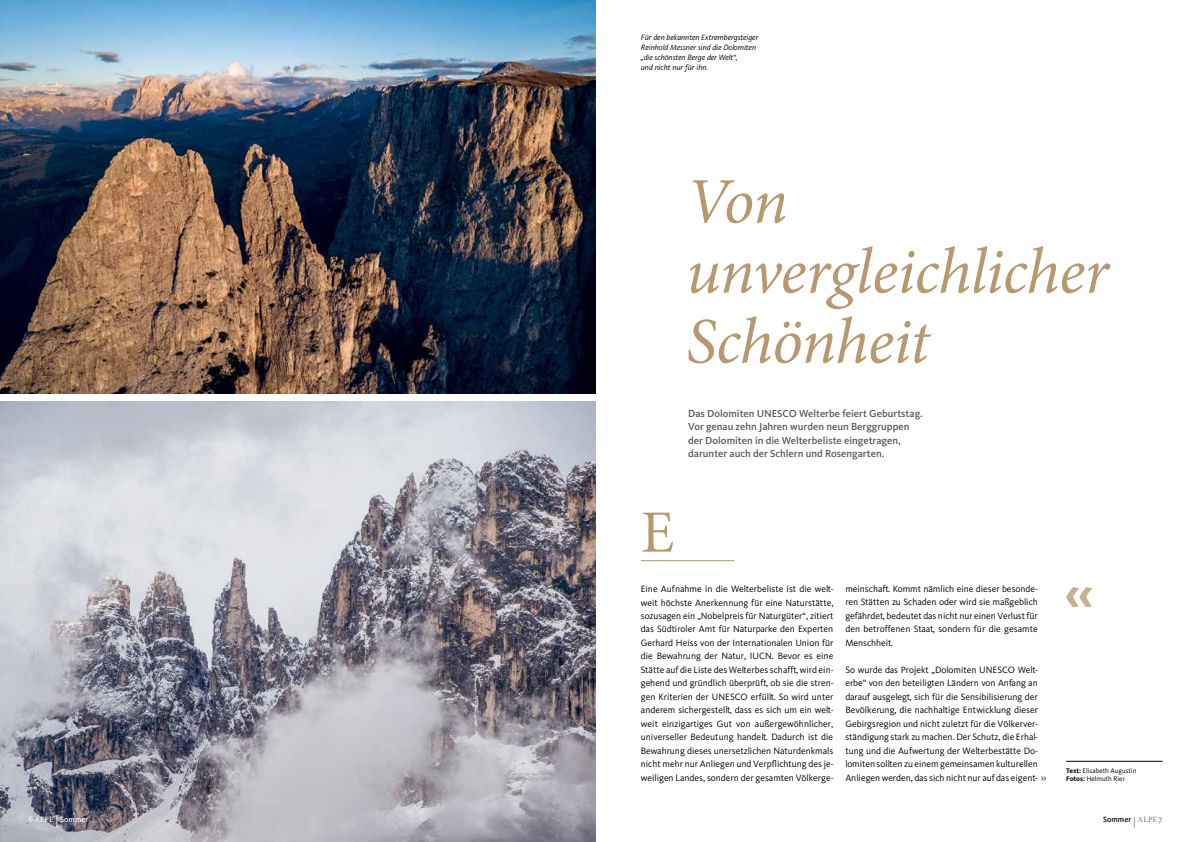
<style>
.page{position:relative;width:1191px;height:842px;background:#fff}
.page>*{position:absolute;margin:0;border:0;box-sizing:border-box;transform-origin:0 0}
.t1{font:italic 65px/70px "Minion Pro";letter-spacing:-.015em;color:#b8986f}
.t2{font:60px "Minion";color:#b8986f}
.t3{font:500 10.5px/13.5px "Kievit";color:#555b5e}
.t4{font:9.5px/13.5px "Kievit";color:#000;text-align:justify}
.t5{font:italic 8px/10px "Kievit";color:#000}
.t6{font:500 7.9px "Kievit";letter-spacing:.01em;color:#fff}
.t7{font:500 7.9px "Kievit";letter-spacing:.01em;color:#000}
.t8{font:7px/8px "Kievit";color:#000}
.s1{font-weight:400;font-size:9px}
.s2{font-family:"Minion";font-weight:400;font-size:8px}
.s3{font-family:"Minion";font-weight:400;font-size:11px}
.s4{font-family:"Suedtirol";color:#6d6e71}
.s5{font-weight:700}
.s6{font-family:"Minion";font-weight:400;font-size:11px;color:#6d6e71}
.s7{font-family:"Minion";font-weight:400;font-size:8px;color:#6d6e71}
.s8{font-weight:400;font-size:9px;color:#6d6e71}
</style>
<div class="page">
<img style="left:0;top:401px;width:595px;height:441px">
<img style="left:0;top:0;width:595px;height:394px">
<svg style="left:1066px;top:587px;width:26px;height:20px"></svg>
<hr style="left:641px;top:560px;width:93px;height:1px;background:#b8986f">
<hr style="left:1066px;top:761px;width:96px;height:1px;background:#000">
<p class="t6" style="left:28px;top:814px;width:62px"><span class="s1">6</span> <span class="s2">ALPE</span> <span class="s3">|</span> Sommer</p>
<p class="t5" style="left:641px;top:32px;width:119px">Für den bekannten Extrembergsteiger<br>Reinhold Messner sind die Dolomiten „die schönsten Berge der Welt“,<br>und nicht nur für ihn.</p>
<h1 class="t1" style="left:686px;top:167px;width:424px">Von unvergleichlicher<br>Schönheit</h1>
<p class="t3" style="left:688px;top:407px;width:236px">Das Dolomiten UNESCO Welterbe feiert Geburtstag.<br>Vor genau zehn Jahren wurden neun Berggruppen der Dolomiten in die Welterbeliste eingetragen, darunter auch der Schlern und Rosengarten.</p>
<h2 class="t2" style="left:641px;top:503px;width:35px">E</h2>
<p class="t4" style="left:641px;top:582px;width:194px">Eine Aufnahme in die Welterbeliste ist die welt&shy;weit höchste Anerkennung für eine Naturstätte, sozusagen ein „Nobelpreis für Naturgüter“, zitiert das Südtiroler Amt für Naturparke den Experten Gerhard Heiss von der Internationalen Union für die Bewahrung der Natur, IUCN. Bevor es eine Stätte auf die Liste des Welterbes schafft, wird ein&shy;gehend und gründlich überprüft, ob sie die stren&shy;gen Kriterien der UNESCO erfüllt. So wird unter anderem sichergestellt, dass es sich um ein welt&shy;weit einzigartiges Gut von außergewöhnlicher, universeller Bedeutung handelt. Dadurch ist die Bewahrung dieses unersetzlichen Naturdenkmals nicht mehr nur Anliegen und Verpflichtung des je&shy;weiligen Landes, sondern der gesamten Völkerge-</p>
<p class="t4" style="left:845px;top:582px;width:194px">meinschaft. Kommt nämlich eine dieser besonde&shy;ren Stätten zu Schaden oder wird sie maßgeblich gefährdet, bedeutet das nicht nur einen Verlust für den betroffenen Staat, sondern für die gesamte Menschheit.</p>
<p class="t4" style="left:845px;top:663px;width:203px;text-align:left">So wurde das Projekt „Dolomiten UNESCO Welt&shy;erbe“ von den beteiligten Ländern von Anfang an darauf ausgelegt, sich für die Sensibilisierung der Bevölkerung, die nachhaltige Entwicklung dieser Gebirgsregion und nicht zuletzt für die Völkerver&shy;ständigung stark zu machen. Der Schutz, die Erhal&shy;tung und die Aufwertung der Welterbestätte Do&shy;lomiten sollten zu einem gemeinsamen kulturellen Anliegen werden, das sich nicht nur auf das eigent- <span class="s4">»</span></p>
<p class="t8" style="left:1066px;top:767px;width:72px"><span class="s5">Text:</span> Elisabeth Augustin<br><span class="s5">Fotos:</span> Helmuth Rier</p>
<p class="t7" style="left:1103px;top:814px;width:61px">Sommer <span class="s6">|</span> <span class="s7">ALPE</span> <span class="s8">7</span></p>
</div>
